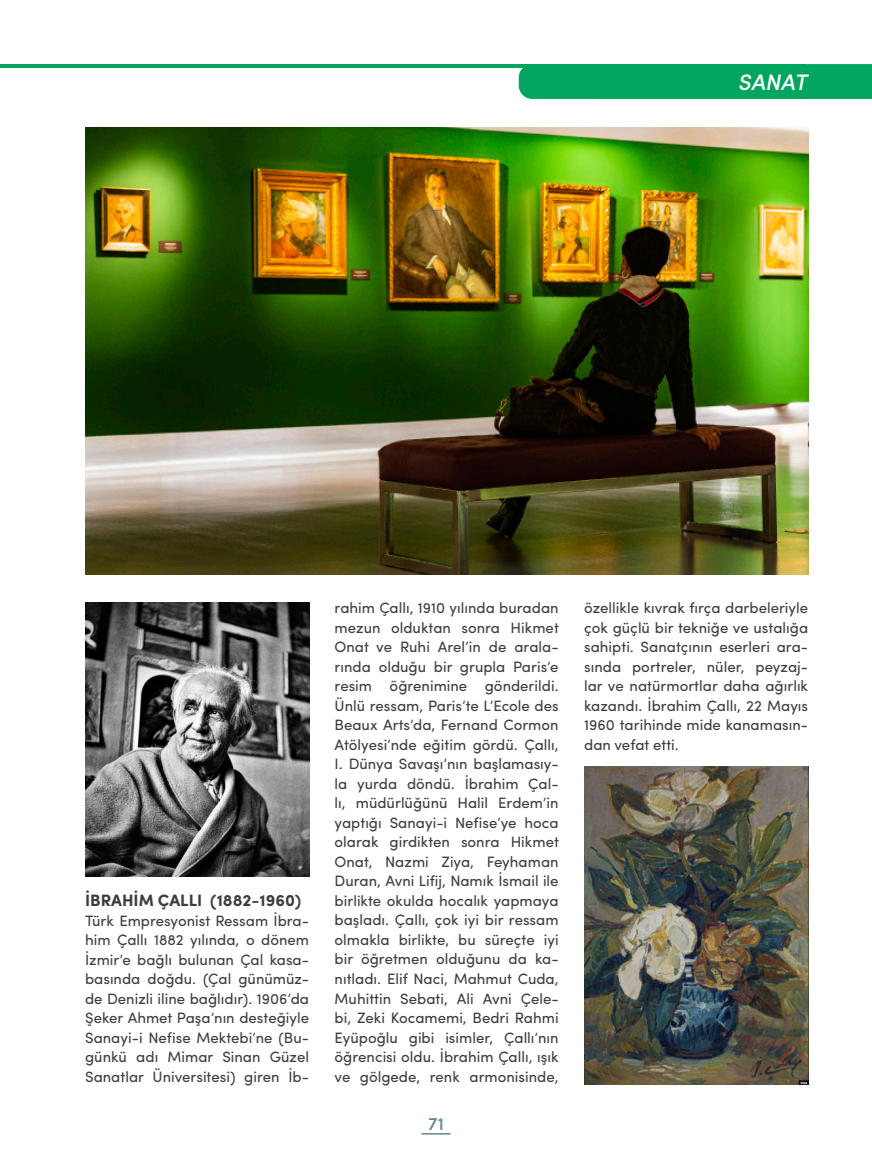
<style>
.page{position:relative;width:872px;height:1170px;background:#fff}
.page>*{position:absolute;margin:0;border:0;box-sizing:border-box;transform-origin:0 0}
.t1{font:italic 500 22.5px "Sofia Pro";letter-spacing:-.005em;color:#fff}
.t2{font:500 18px "Sofia Pro";color:#65838c}
.metin{font:700 16.5px "Sofia Pro";color:#3e3e3f}
.metin-2{font:15px/19.5px "Sofia Pro";color:#3e3e3f;text-align:justify}
</style>
<div class="page">
<hr style="left:421px;top:1132px;width:29px;height:2px;background:#65838c">
<hr style="left:0;top:64px;width:611px;height:3px;background:#00a65f">
<div style="left:519px;top:64px;width:353px;height:35px;background:#00a65f"></div>
<div style="left:594px;top:64px;width:212px;height:35px;background:#00a65f"></div>
<img style="left:85px;top:602px;width:224px;height:274px">
<img style="left:85px;top:128px;width:723px;height:446px">
<img style="left:584px;top:766px;width:224px;height:318px">
<p class="t1" style="left:738px;top:65px;width:70px">SANAT</p>
<p class="metin" style="left:85px;top:887px;width:217px">İBRAHİM ÇALLI (1882-1960)</p>
<p class="metin-2" style="left:85px;top:909px;width:225px">Türk Empresyonist Ressam İbra&shy;him Çallı 1882 yılında, o dönem İzmir’e bağlı bulunan Çal kasa&shy;basında doğdu. (Çal günümüz&shy;de Denizli iline bağlıdır). 1906’da Şeker Ahmet Paşa’nın desteğiyle Sanayi-i Nefise Mektebi’ne (Bu&shy;günkü adı Mimar Sinan Güzel Sanatlar Üniversitesi) giren İb-</p>
<p class="metin-2" style="left:334px;top:597px;width:226px">rahim Çallı, 1910 yılında buradan mezun olduktan sonra Hikmet Onat ve Ruhi Arel’in de arala&shy;rında olduğu bir grupla Paris’e resim öğrenimine gönderildi.<br>Ünlü ressam, Paris’te L’Ecole des Beaux Arts’da, Fernand Cormon Atölyesi’nde eğitim gördü. Çallı, I. Dünya Savaşı’nın başlamasıy&shy;la yurda döndü. İbrahim Çal&shy;lı, müdürlüğünü Halil Erdem’in yaptığı Sanayi-i Nefise’ye hoca olarak girdikten sonra Hikmet Onat, Nazmi Ziya, Feyhaman Duran, Avni Lifij, Namık İsmail ile birlikte okulda hocalık yapmaya başladı. Çallı, çok iyi bir ressam olmakla birlikte, bu süreçte iyi bir öğretmen olduğunu da ka&shy;nıtladı. Elif Naci, Mahmut Cuda, Muhittin Sebati, Ali Avni Çele&shy;bi, Zeki Kocamemi, Bedri Rahmi Eyüpoğlu gibi isimler, Çallı’nın öğrencisi oldu. İbrahim Çallı, ışık ve gölgede, renk armonisinde,</p>
<p class="metin-2" style="left:584px;top:597px;width:225px">özellikle kıvrak fırça darbeleriyle çok güçlü bir tekniğe ve ustalığa sahipti. Sanatçının eserleri ara&shy;sında portreler, nüler, peyzaj&shy;lar ve natürmortlar daha ağırlık kazandı. İbrahim Çallı, 22 Mayıs 1960 tarihinde mide kanamasın&shy;dan vefat etti.</p>
<p class="t2" style="left:428px;top:1109px;width:17px">71</p>
</div>
